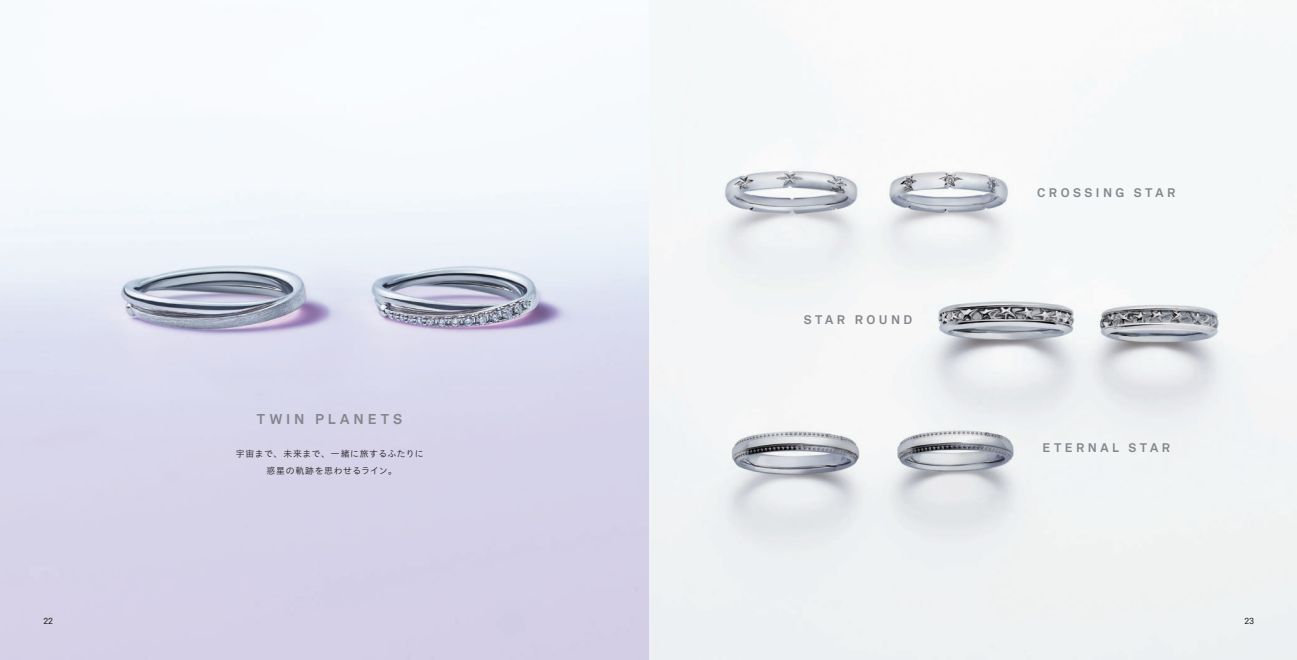
<style>
.page{position:relative;width:1297px;height:660px;background:#fff}
.page>*{position:absolute;margin:0;border:0;box-sizing:border-box;transform-origin:0 0}
.t1{font:700 14.12px "Akkurat LLTT";letter-spacing:.28em;color:#84868d}
.t2{font:700 12.38px "Akkurat LLTT";letter-spacing:.275em;color:#84868d}
.t3{font:8.88px/16.9px "Hiragino UD Sans Std N W3 90 pv RKSJ H";letter-spacing:.065em;color:#231f20;text-align:center}
.t4{font:8.88px "Akkurat LLTT";color:#231f20}
</style>
<div class="page">
<img style="left:648px;top:13px;width:649px;height:646px">
<svg style="left:0;top:119px;width:648px;height:540px;fill:#d8d6ea"></svg>
<h1 class="t1" style="left:257px;top:410px;width:147px">TWIN PLANETS</h1>
<p class="t3" style="left:236px;top:444px;width:189px">宇宙まで、未来まで、一緒に旅するふたりに惑星の軌跡を思わせるライン。</p>
<h2 class="t2" style="left:804px;top:312px;width:110px">STAR ROUND</h2>
<h2 class="t2" style="left:1037px;top:185px;width:140px">CROSSING STAR</h2>
<h2 class="t2" style="left:1042px;top:440px;width:129px">ETERNAL STAR</h2>
<p class="t4" style="left:43px;top:614px;width:11px">22</p>
<p class="t4" style="left:1244px;top:614px;width:11px">23</p>
</div>
